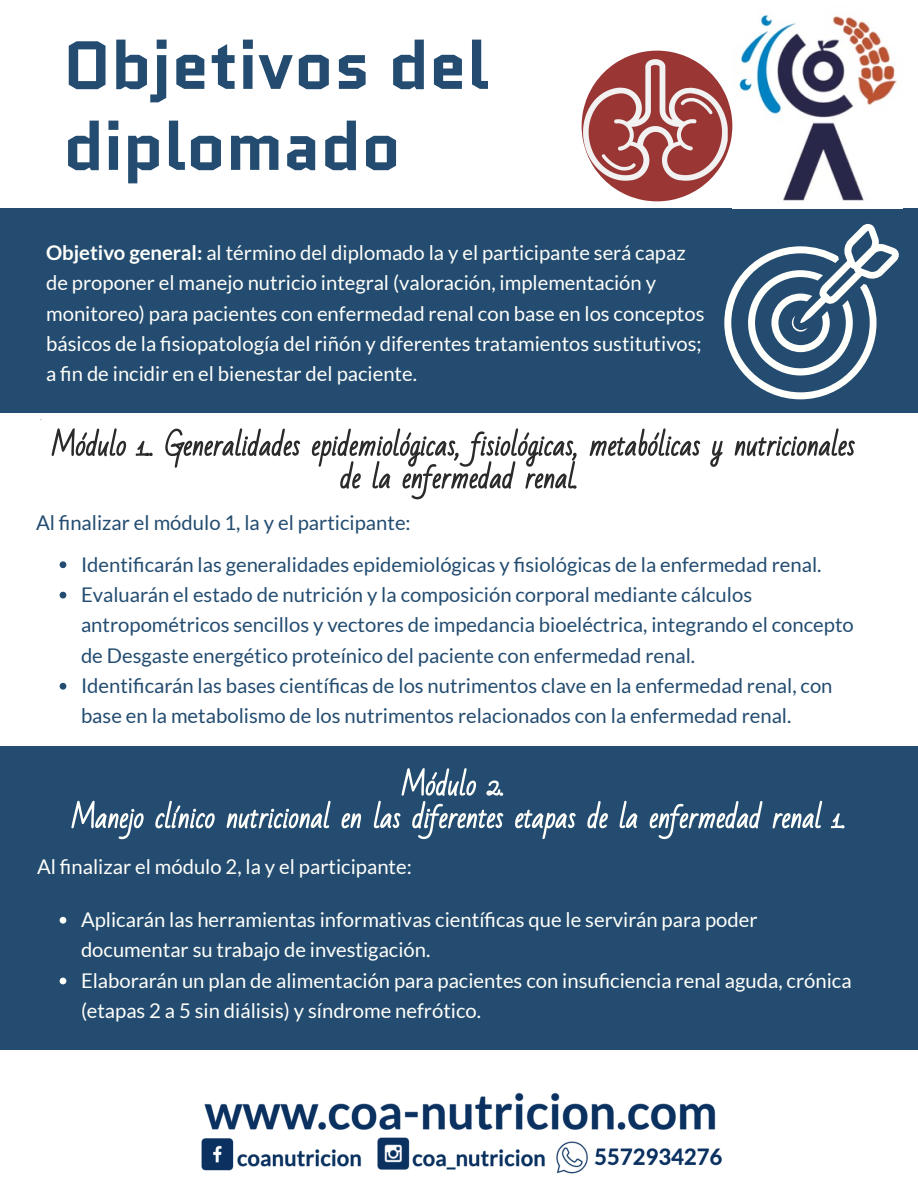
<style>
.page{position:relative;width:918px;height:1188px;background:#fff}
.page>*{position:absolute;margin:0;border:0;box-sizing:border-box;transform-origin:0 0}
.t1{font:700 67.5px/81px "Quantico";color:#234c70}
.t2{font:20.25px/30.3px "Lato";color:#fffffb}
.t3{font:20.25px/30.3px "Lato";color:#234c70}
.s1{font-weight:700}
</style>
<div class="page">
<div style="left:0;top:208px;width:918px;height:205px;background:#234c70"></div>
<div style="left:0;top:746px;width:918px;height:304px;background:#234c70"></div>
<svg style="left:52px;top:428px;width:803px;height:71px"></svg>
<img style="left:732px;top:14px;width:165px;height:187px">
<svg style="left:724px;top:224px;width:175px;height:175px"></svg>
<svg style="left:60px;top:561px;width:6px;height:7px"></svg>
<svg style="left:60px;top:592px;width:6px;height:6px"></svg>
<svg style="left:60px;top:683px;width:6px;height:7px"></svg>
<svg style="left:71px;top:768px;width:774px;height:71px"></svg>
<svg style="left:60px;top:917px;width:6px;height:7px"></svg>
<svg style="left:60px;top:978px;width:6px;height:6px"></svg>
<img style="left:201px;top:1092px;width:521px;height:82px">
<img style="left:582px;top:51px;width:150px;height:150px">
<h1 class="t1" style="left:63px;top:26px;width:427px">Objetivos del diplomado</h1>
<p class="t2" style="left:46px;top:237px;width:660px"><span class="s1">Objetivo general:</span> al término del diplomado la y el participante será capaz de proponer el manejo nutricio integral (valoración, implementación y monitoreo) para pacientes con enfermedad renal con base en los conceptos básicos de la fisiopatología del riñón y diferentes tratamientos sustitutivos; a fi n de incidir en el bienestar del paciente.</p>
<p class="t3" style="left:81px;top:501px;width:742px;line-height:41.7px;text-indent:-45px">Al fi nalizar el módulo 1, la y el participante:<br>Identificarán las generalidades epidemiológicas y fisiológicas de la enfermedad renal.</p>
<p class="t3" style="left:81px;top:579px;width:774px">Evaluarán el estado de nutrición y la composición corporal mediante cálculos antropométricos sencillos y vectores de impedancia bioeléctrica, integrando el concepto de Desgaste energético proteínico del paciente con enfermedad renal.<br>Identificarán las bases científicas de los nutrimentos clave en la enfermedad renal, con base en la metabolismo de los nutrimentos relacionados con la enfermedad renal.</p>
<p class="t2" style="left:37px;top:851px;width:376px">Al fi nalizar el módulo 2, la y el participante:</p>
<p class="t2" style="left:81px;top:904px;width:772px">Aplicarán las herramientas informativas científicas que le servirán para poder documentar su trabajo de investigación.<br>Elaborarán un plan de alimentación para pacientes con insuficiencia renal aguda, crónica (etapas 2 a 5 sin diálisis) y síndrome nefrótico.</p>
</div>
